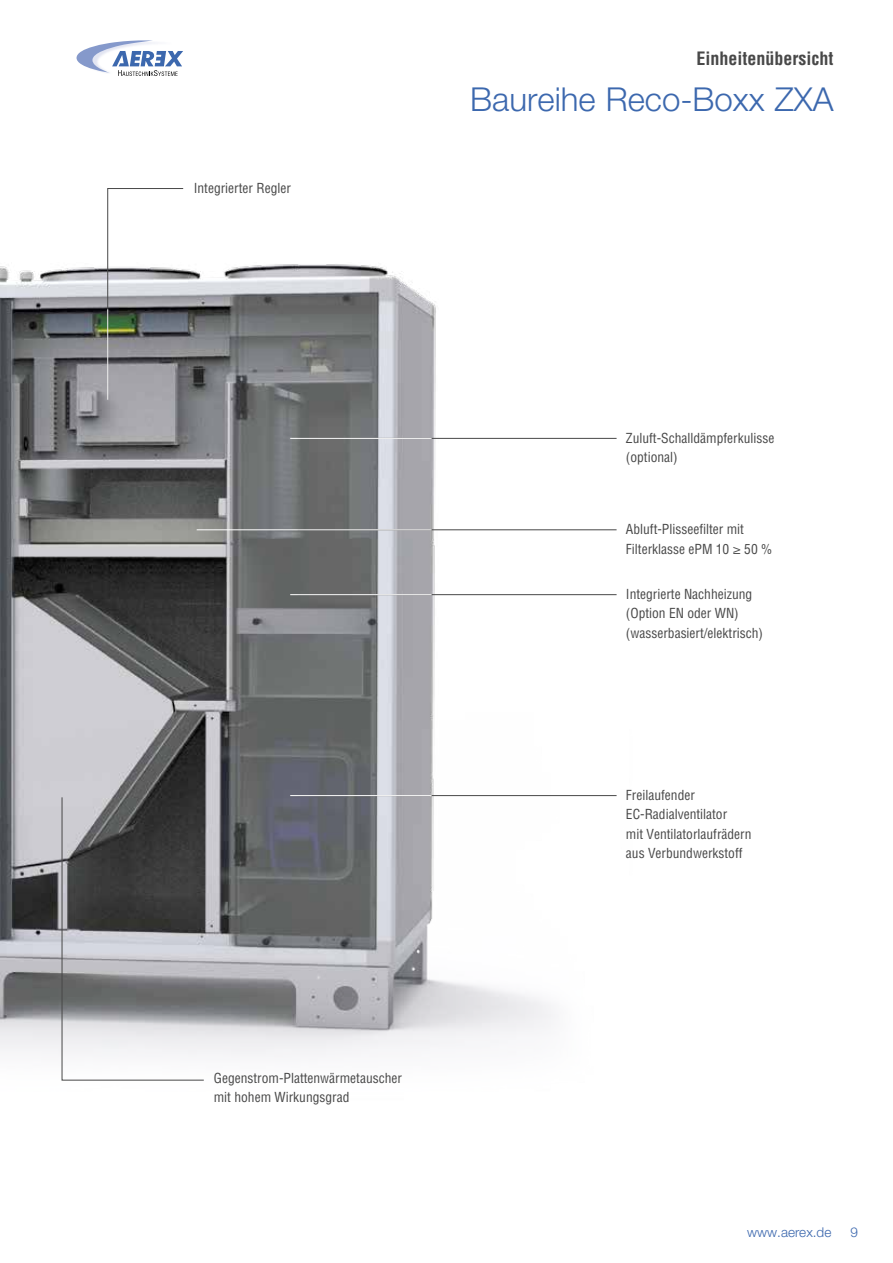
<style>
.page{position:relative;width:893px;height:1263px;background:#fff}
.page>*{position:absolute;margin:0;border:0;box-sizing:border-box;transform-origin:0 0}
.t1{font:300 33px "Helvetica Neue LT";color:#3c68ae}
.t2{font:700 condensed 18px "Helvetica";color:#484848}
.t3{font:condensed 13.5px/19.5px "Helvetica";color:#484848}
.t4{font:300 13.5px "Helvetica Neue LT";color:#3c68ae}
.s1{font-family:"Helvetica Neue LTW1 G";font-stretch:normal}
</style>
<div class="page">
<img style="left:0;top:264px;width:617px;height:793px">
<svg style="left:77px;top:40px;width:106px;height:36px"></svg>
<svg style="left:107px;top:188px;width:77px;height:124px"></svg>
<hr style="left:298px;top:795px;width:319px;height:1px;background:#484848">
<hr style="left:298px;top:438px;width:319px;height:1px;background:#484848">
<hr style="left:298px;top:529px;width:319px;height:1px;background:#484848">
<hr style="left:298px;top:594px;width:319px;height:1px;background:#484848">
<hr style="left:290px;top:795px;width:142px;height:1px;background:#fff">
<hr style="left:290px;top:438px;width:142px;height:1px;background:#fff">
<hr style="left:197px;top:529px;width:235px;height:1px;background:#fff">
<hr style="left:290px;top:594px;width:142px;height:1px;background:#fff">
<svg style="left:61px;top:796px;width:144px;height:285px;background:#88888a"></svg>
<hr style="left:107px;top:309px;width:1px;height:91px;background:#efefef">
<p class="t3" style="left:194px;top:178px;width:99px">Integrierter Regler</p>
<h2 class="t2" style="left:696px;top:47px;width:138px">Einheitenübersicht</h2>
<h1 class="t1" style="left:470px;top:79px;width:365px">Baureihe Reco-Boxx ZXA</h1>
<p class="t3" style="left:214px;top:1068px;width:190px">Gegenstrom-Plattenwärmetauscher mit hohem Wirkungsgrad</p>
<p class="t3" style="left:626px;top:428px;width:150px">Zuluft-Schalldämpferkulisse (optional)</p>
<p class="t3" style="left:626px;top:519px;width:148px">Abluft-Plisseefilter mit<br>Filterklasse ePM 10 <span class="s1">≥</span> 50 %</p>
<p class="t3" style="left:626px;top:584px;width:139px">Integrierte Nachheizung (Option EN oder WN) (wasserbasiert/elektrisch)</p>
<p class="t3" style="left:626px;top:785px;width:127px">Freilaufender<br>EC-Radialventilator<br>mit Ventilatorlaufrädern aus Verbundwerkstoff</p>
<p class="t4" style="left:747px;top:1224px;width:86px">www.aerex.de</p>
<p class="t4" style="left:850px;top:1224px;width:9px">9</p>
</div>
